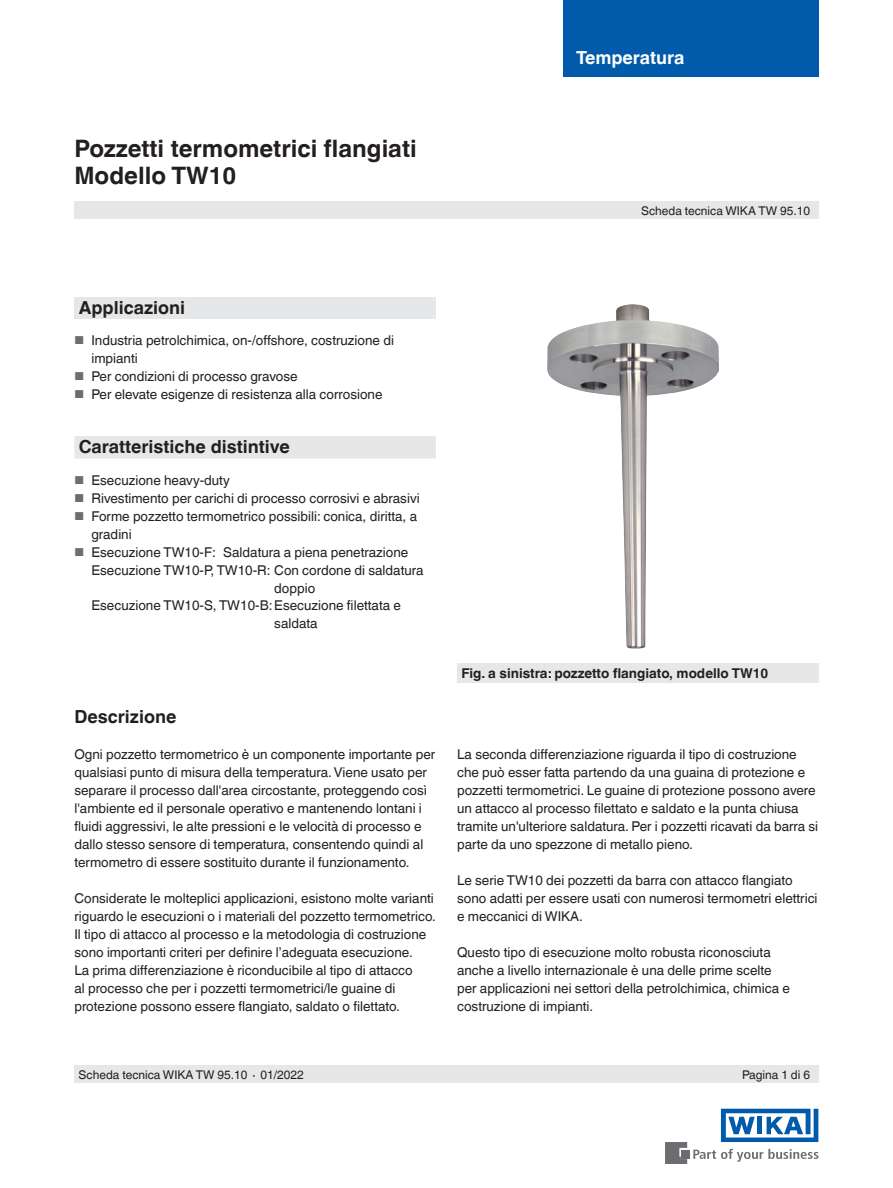
<style>
.page{position:relative;width:893px;height:1188px;background:#fff}
.page>*{position:absolute;margin:0;border:0;box-sizing:border-box;transform-origin:0 0}
.t1{font:700 24px/27px "Helvetica World";color:#231f20}
.t2{font:700 18px "Helvetica World";color:#231f20}
.t3{font:700 18px "Helvetica World";color:#fff}
.t4{font:13.5px/18px "Helvetica World";color:#231f20}
.t5{font:700 13.5px "Helvetica World";color:#231f20}
.t6{font:12px "Helvetica World";color:#231f20}
.s1{font-size:11.55px;color:#6c6d70}
</style>
<div class="page">
<div style="left:74px;top:297px;width:362px;height:22px;background:#e6e7e9"></div>
<div style="left:74px;top:202px;width:745px;height:17px;background:#e6e7e9"></div>
<div style="left:74px;top:1066px;width:745px;height:17px;background:#e6e7e9"></div>
<svg style="left:693px;top:1149px;width:126px;height:13px"></svg>
<div style="left:682px;top:1150px;width:8px;height:8px;background:#6c6d70"></div>
<svg style="left:665px;top:1142px;width:22px;height:22px"></svg>
<svg style="left:721px;top:1109px;width:97px;height:33px"></svg>
<div style="left:563px;top:0;width:256px;height:77px;background:#015aaa"></div>
<img style="left:547px;top:304px;width:172px;height:345px">
<div style="left:457px;top:663px;width:362px;height:19px;background:#e6e7e9"></div>
<div style="left:74px;top:436px;width:362px;height:23px;background:#e6e7e9"></div>
<h1 class="t1" style="left:74px;top:135px;width:344px">Pozzetti termometrici flangiati<br>Modello TW10</h1>
<h2 class="t3" style="left:576px;top:47px;width:110px">Temperatura</h2>
<p class="t6" style="left:641px;top:204px;width:170px">Scheda tecnica WIKA TW 95.10</p>
<h2 class="t2" style="left:79px;top:297px;width:108px">Applicazioni</h2>
<p class="t4" style="left:91px;top:332px;width:304px;text-indent:-17px"><span class="s1">■</span> Industria petrolchimica, on-/offshore, costruzione di impianti</p>
<p class="t4" style="left:74px;top:368px;width:225px"><span class="s1">■</span> Per condizioni di processo gravose</p>
<p class="t4" style="left:74px;top:386px;width:310px"><span class="s1">■</span> Per elevate esigenze di resistenza alla corrosione</p>
<h2 class="t2" style="left:79px;top:437px;width:213px">Caratteristiche distintive</h2>
<p class="t4" style="left:74px;top:471px;width:157px"><span class="s1">■</span> Esecuzione heavy-duty</p>
<p class="t4" style="left:74px;top:489px;width:347px"><span class="s1">■</span> Rivestimento per carichi di processo corrosivi e abrasivi</p>
<p class="t4" style="left:91px;top:507px;width:327px;text-indent:-17px"><span class="s1">■</span> Forme pozzetto termometrico possibili: conica, diritta, a gradini</p>
<p class="t4" style="left:74px;top:543px;width:335px"><span class="s1">■</span> Esecuzione TW10-F: Saldatura a piena penetrazione</p>
<p class="t4" style="left:91px;top:561px;width:334px">Esecuzione TW10-P, TW10-R: Con cordone di saldatura</p>
<p class="t4" style="left:274px;top:579px;width:43px">doppio</p>
<p class="t4" style="left:91px;top:596px;width:311px">Esecuzione TW10-S, TW10-B:Esecuzione filettata e</p>
<p class="t4" style="left:274px;top:614px;width:45px">saldata</p>
<h2 class="t2" style="left:74px;top:706px;width:103px">Descrizione</h2>
<p class="t4" style="left:74px;top:745px;width:362px">Ogni pozzetto termometrico è un componente importante per qualsiasi punto di misura della temperatura. Viene usato per separare il processo dall'area circostante, proteggendo così l'ambiente ed il personale operativo e mantenendo lontani i fluidi aggressivi, le alte pressioni e le velocità di processo e dallo stesso sensore di temperatura, consentendo quindi al termometro di essere sostituito durante il funzionamento.</p>
<p class="t4" style="left:74px;top:889px;width:363px">Considerate le molteplici applicazioni, esistono molte varianti riguardo le esecuzioni o i materiali del pozzetto termometrico.<br>Il tipo di attacco al processo e la metodologia di costruzione sono importanti criteri per definire l’adeguata esecuzione.<br>La prima differenziazione è riconducibile al tipo di attacco<br>al processo che per i pozzetti termometrici/le guaine di protezione possono essere flangiato, saldato o filettato.</p>
<p class="t5" style="left:461px;top:665px;width:309px">Fig. a sinistra: pozzetto flangiato, modello TW10</p>
<p class="t4" style="left:457px;top:746px;width:363px">La seconda differenziazione riguarda il tipo di costruzione che può esser fatta partendo da una guaina di protezione e pozzetti termometrici. Le guaine di protezione possono avere un attacco al processo filettato e saldato e la punta chiusa tramite un'ulteriore saldatura. Per i pozzetti ricavati da barra si parte da uno spezzone di metallo pieno.</p>
<p class="t4" style="left:457px;top:872px;width:362px">Le serie TW10 dei pozzetti da barra con attacco flangiato sono adatti per essere usati con numerosi termometri elettrici e meccanici di WIKA.</p>
<p class="t4" style="left:457px;top:944px;width:334px">Questo tipo di esecuzione molto robusta riconosciuta anche a livello internazionale è una delle prime scelte per applicazioni nei settori della petrolchimica, chimica e costruzione di impianti.</p>
<p class="t6" style="left:79px;top:1068px;width:227px">Scheda tecnica WIKA TW 95.10 ∙ 01/2022</p>
<p class="t6" style="left:742px;top:1068px;width:70px">Pagina 1 di 6</p>
</div>
